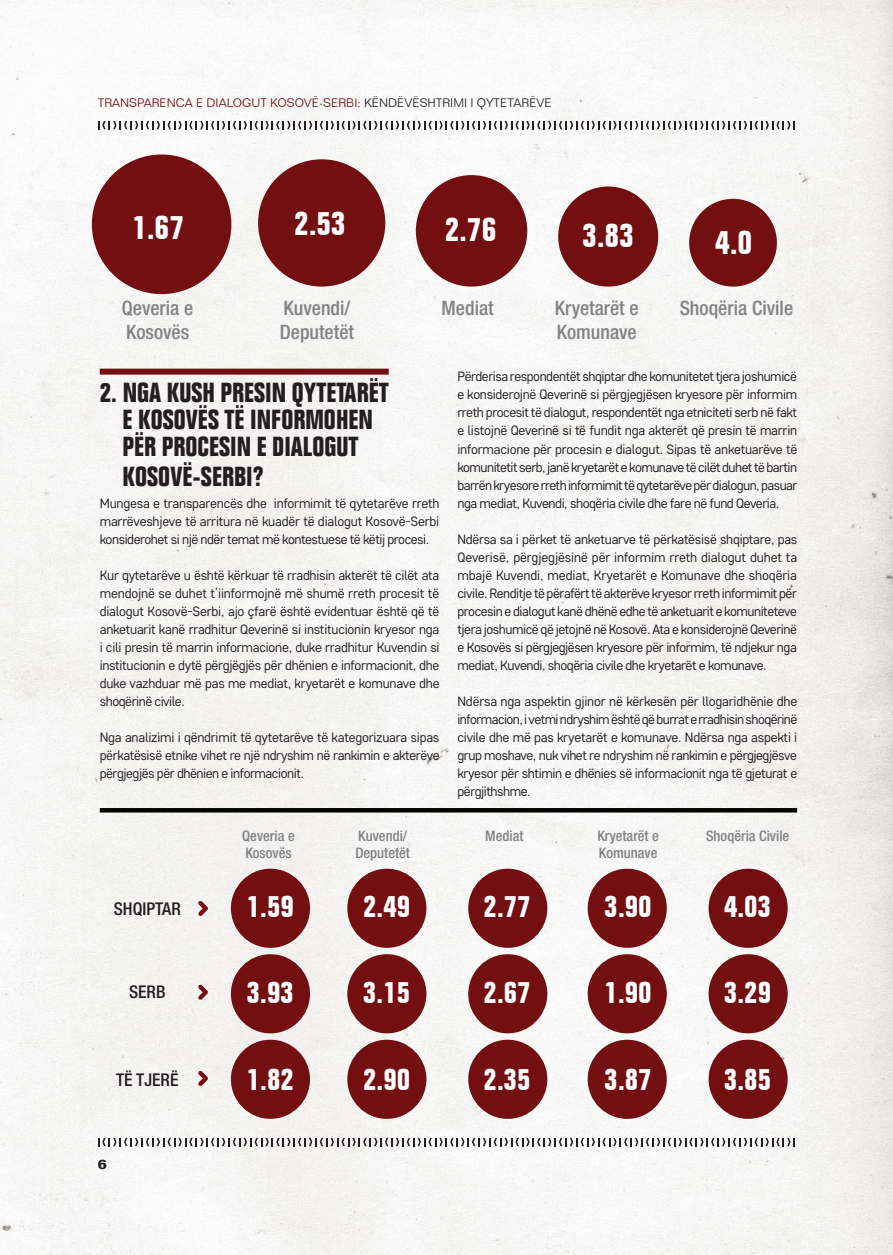
<style>
.page{position:relative;width:893px;height:1255px;background:#fff}
.page>*{position:absolute;margin:0;border:0;box-sizing:border-box;transform-origin:0 0}
.t1{font:700 condensed 34.05px "Folio BT";color:#fff}
.t2{font:700 condensed 31.05px "Folio BT";color:#fff}
.Heading_2{font:700 condensed 27px/27px "Folio Std";color:#231f20;text-align:center}
.t3{font:500 condensed 19.8px/23.9px "Helvetica Neue LT Pro";color:#808285}
.t4{font:500 condensed 17.55px "Helvetica Neue LT Pro";color:#231f20}
.t5{font:500 condensed 14.55px/17.4px "Helvetica Neue LT Pro";color:#808285}
.t6{font:13.5px/18px "Core Sans D35";letter-spacing:-.035em;color:#231f20;text-align:justify}
.t7{font:700 13.5px "Folio Std";color:#231f20}
.t8{font:300 12px "Folio BT";color:#730f10}
.s1{color:#231f20}
</style>
<div class="page">
<img style="left:0;top:0;width:893px;height:1254px">
<svg style="left:98px;top:121px;width:697px;height:8px"></svg>
<svg style="left:98px;top:1137px;width:697px;height:9px"></svg>
<div style="left:100px;top:368px;width:289px;height:6px;background:#730f10"></div>
<div style="left:558px;top:186px;width:100px;height:100px;background:#730f10;border-radius:50%"></div>
<div style="left:416px;top:175px;width:111px;height:111px;background:#730f10;border-radius:50%"></div>
<div style="left:258px;top:159px;width:127px;height:127px;background:#730f10;border-radius:50%"></div>
<div style="left:92px;top:154px;width:139px;height:140px;background:#730f10;border-radius:50%"></div>
<div style="left:709px;top:1039px;width:79px;height:79px;background:#730f10;border-radius:50%"></div>
<div style="left:588px;top:1039px;width:79px;height:79px;background:#730f10;border-radius:50%"></div>
<div style="left:468px;top:1039px;width:79px;height:79px;background:#730f10;border-radius:50%"></div>
<div style="left:347px;top:1039px;width:79px;height:79px;background:#730f10;border-radius:50%"></div>
<div style="left:231px;top:1039px;width:79px;height:79px;background:#730f10;border-radius:50%"></div>
<div style="left:709px;top:954px;width:79px;height:79px;background:#730f10;border-radius:50%"></div>
<div style="left:588px;top:954px;width:79px;height:79px;background:#730f10;border-radius:50%"></div>
<div style="left:468px;top:954px;width:79px;height:79px;background:#730f10;border-radius:50%"></div>
<div style="left:347px;top:954px;width:79px;height:79px;background:#730f10;border-radius:50%"></div>
<div style="left:231px;top:954px;width:79px;height:79px;background:#730f10;border-radius:50%"></div>
<div style="left:709px;top:868px;width:79px;height:79px;background:#730f10;border-radius:50%"></div>
<div style="left:588px;top:868px;width:79px;height:79px;background:#730f10;border-radius:50%"></div>
<div style="left:468px;top:868px;width:79px;height:79px;background:#730f10;border-radius:50%"></div>
<div style="left:347px;top:868px;width:79px;height:79px;background:#730f10;border-radius:50%"></div>
<div style="left:231px;top:868px;width:79px;height:79px;background:#730f10;border-radius:50%"></div>
<hr style="left:100px;top:808px;width:697px;height:4px;background:#040503">
<svg style="left:198px;top:900px;width:10px;height:16px"></svg>
<svg style="left:198px;top:984px;width:10px;height:15px"></svg>
<svg style="left:198px;top:1070px;width:10px;height:16px"></svg>
<div style="left:689px;top:199px;width:88px;height:87px;background:#730f10;border-radius:50%"></div>
<p class="t8" style="left:98px;top:95px;width:455px">TRANSPARENCA E DIALOGUT KOSOVË-SERBI: <span class="s1">KËNDËVËSHTRIMI I QYTETARËVE</span></p>
<p class="t1" style="left:132px;top:206px;width:53px">1.67</p>
<p class="t1" style="left:294px;top:202px;width:53px">2.53</p>
<p class="t1" style="left:445px;top:208px;width:53px">2.76</p>
<p class="t1" style="left:582px;top:214px;width:53px">3.83</p>
<p class="t3" style="left:122px;top:296px;width:73px">Qeveria e<br>Kosovës</p>
<p class="t3" style="left:280px;top:296px;width:76px">Kuvendi/<br>Deputetët</p>
<p class="t3" style="left:442px;top:296px;width:54px">Mediat</p>
<p class="t3" style="left:555px;top:296px;width:85px">Kryetarët e<br>Komunave</p>
<p class="t1" style="left:715px;top:221px;width:39px">4.0</p>
<p class="t3" style="left:680px;top:296px;width:115px">Shoqëria Civile</p>
<p class="Heading_2" style="left:100px;top:380px;width:290px">2. NGA KUSH PRESIN QYTETARËT<br>E KOSOVËS TË INFORMOHEN<br>PËR PROCESIN E DIALOGUT</p>
<p class="Heading_2" style="left:123px;top:464px;width:143px">KOSOVË-SERBI?</p>
<p class="t6" style="left:100px;top:493px;width:341px">Mungesa e transparencës dhe informimit të qytetarëve rreth marrëveshjeve të arritura në kuadër të dialogut Kosovë-Serbi konsiderohet si një ndër temat më kontestuese të këtij procesi.</p>
<p class="t6" style="left:100px;top:565px;width:341px">Kur qytetarëve u është kërkuar të rradhisin akterët të cilët ata mendojnë se duhet t’iinformojnë më shumë rreth procesit të dialogut Kosovë-Serbi, ajo çfarë është evidentuar është që të anketuarit kanë rradhitur Qeverinë si institucionin kryesor nga i cili presin të marrin informacione, duke rradhitur Kuvendin si institucionin e dytë përgjëgjës për dhënien e informacionit, dhe duke vazhduar më pas me mediat, kryetarët e komunave dhe shoqërinë civile.</p>
<p class="t6" style="left:100px;top:727px;width:341px">Nga analizimi i qëndrimit të qytetarëve të kategorizuara sipas përkatësisë etnike vihet re një ndryshim në rankimin e akterëve përgjegjës për dhënien e informacionit.</p>
<p class="t4" style="left:114px;top:898px;width:69px">SHQIPTAR</p>
<p class="t5" style="left:242px;top:826px;width:54px">Qeveria e<br>Kosovës</p>
<p class="t2" style="left:247px;top:887px;width:49px">1.59</p>
<p class="t5" style="left:355px;top:826px;width:56px">Kuvendi/<br>Deputetët</p>
<p class="t2" style="left:363px;top:887px;width:49px">2.49</p>
<p class="t6" style="left:457px;top:367px;width:341px">Përderisa respondentët shqiptar dhe komunitetet tjera joshumicë e konsiderojnë Qeverinë si përgjegjësen kryesore për informim rreth procesit të dialogut, respondentët nga etniciteti serb në fakt e listojnë Qeverinë si të fundit nga akterët që presin të marrin informacione për procesin e dialogut. Sipas të anketuarëve të komunitetit serb, janë kryetarët e komunave të cilët duhet të bartin barrën kryesore rreth informimit të qytetarëve për dialogun, pasuar nga mediat, Kuvendi, shoqëria civile dhe fare në fund Qeveria.</p>
<p class="t6" style="left:457px;top:529px;width:341px">Ndërsa sa i përket të anketuarve të përkatësisë shqiptare, pas Qeverisë, përgjegjësinë për informim rreth dialogut duhet ta mbajë Kuvendi, mediat, Kryetarët e Komunave dhe shoqëria civile. Renditje të përafërt të akterëve kryesor rreth informimit për procesin e dialogut kanë dhënë edhe të anketuarit e komuniteteve tjera joshumicë që jetojnë në Kosovë. Ata e konsiderojnë Qeverinë e Kosovës si përgjegjësen kryesore për informim, të ndjekur nga mediat, Kuvendi, shoqëria civile dhe kryetarët e komunave.</p>
<p class="t6" style="left:457px;top:691px;width:341px">Ndërsa nga aspektin gjinor në kërkesën për llogaridhënie dhe informacion, i vetmi ndryshim është që burrat e rradhisin shoqërinë civile dhe më pas kryetarët e komunave. Ndërsa nga aspekti i grup moshave, nuk vihet re ndryshim në rankimin e përgjegjësve kryesor për shtimin e dhënies së informacionit nga të gjeturat e përgjithshme.</p>
<p class="t5" style="left:485px;top:826px;width:40px">Mediat</p>
<p class="t2" style="left:483px;top:887px;width:49px">2.77</p>
<p class="t5" style="left:597px;top:826px;width:63px">Kryetarët e<br>Komunave</p>
<p class="t2" style="left:604px;top:887px;width:49px">3.90</p>
<p class="t5" style="left:706px;top:826px;width:85px">Shoqëria Civile</p>
<p class="t2" style="left:724px;top:887px;width:49px">4.03</p>
<p class="t4" style="left:129px;top:981px;width:38px">SERB</p>
<p class="t2" style="left:247px;top:973px;width:49px">3.93</p>
<p class="t2" style="left:363px;top:973px;width:49px">3.15</p>
<p class="t2" style="left:483px;top:973px;width:49px">2.67</p>
<p class="t2" style="left:604px;top:973px;width:49px">1.90</p>
<p class="t2" style="left:724px;top:973px;width:49px">3.29</p>
<p class="t4" style="left:116px;top:1068px;width:64px">TË TJERË</p>
<p class="t2" style="left:247px;top:1059px;width:49px">1.82</p>
<p class="t2" style="left:363px;top:1059px;width:49px">2.90</p>
<p class="t2" style="left:483px;top:1059px;width:49px">2.35</p>
<p class="t2" style="left:604px;top:1059px;width:49px">3.87</p>
<p class="t2" style="left:724px;top:1059px;width:49px">3.85</p>
<p class="t7" style="left:98px;top:1155px;width:11px">6</p>
</div>
